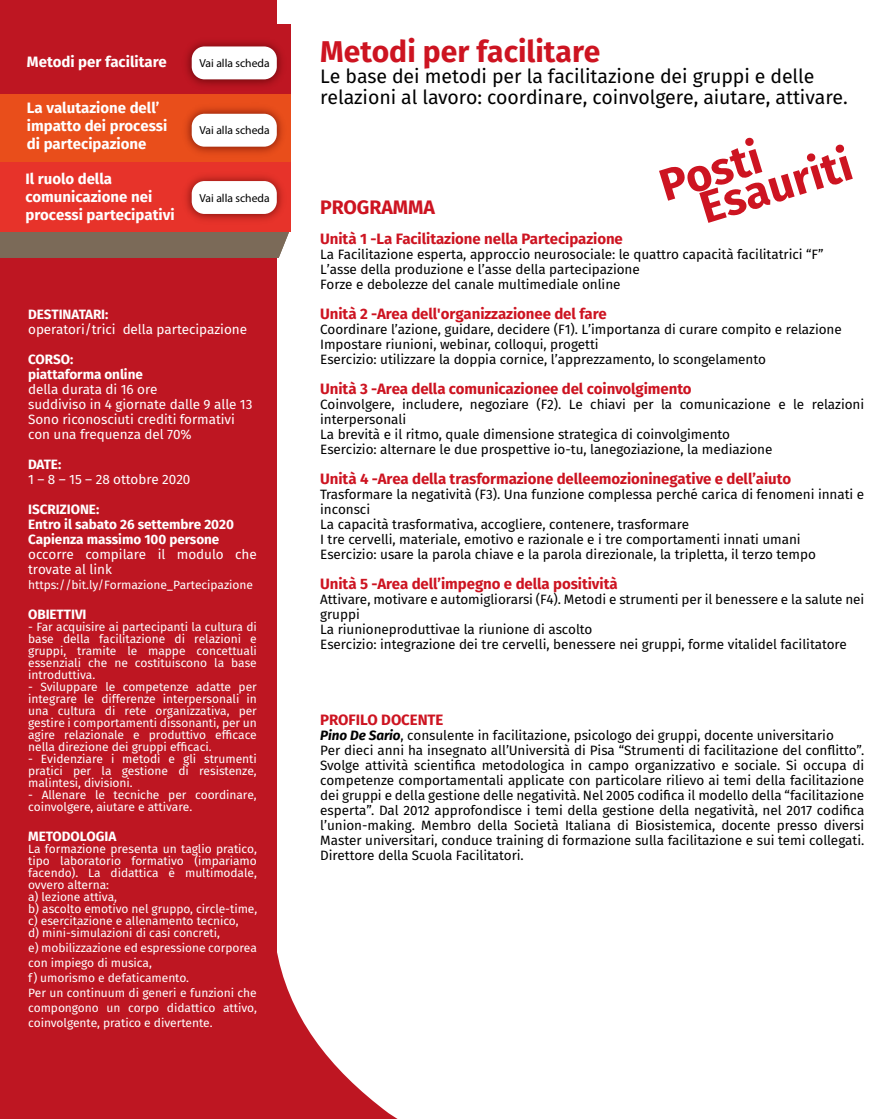
<style>
.page{position:relative;width:885px;height:1119px;background:#fff}
.page>*{position:absolute;margin:0;border:0;box-sizing:border-box;transform-origin:0 0}
.t1{font:700 45px/33px "Fira Sans";color:#cd1421}
.t2{font:700 30px "Fira Sans";color:#cd1421}
.t3{font:19.5px/21px "Fira Sans";letter-spacing:-.005em;color:#000}
.t4{font:700 19.5px "Fira Sans";letter-spacing:-.005em;color:#cd1421}
.t5{font:700 15px "Fira Sans";letter-spacing:-.005em;color:#cd1421}
.t6{font:700 15px/18px "Fira Sans";color:#fff}
.t7{font:13.5px/15px "Fira Sans";letter-spacing:-.005em;color:#000}
.t8{font:13.5px/15px "Fira Sans";letter-spacing:-.005em;color:#fff}
.t9{font:700 13.5px/15px "Fira Sans";letter-spacing:-.005em;color:#fff}
.t10{font:12px/12px "Fira Sans";letter-spacing:-.005em;color:#fff;text-align:justify}
.t11{font:11.55px "Myriad Pro";color:#000}
.s1{font-weight:700;font-style:italic}
</style>
<div class="page">
<div style="left:0;top:0;width:276px;height:1118px;background:#be1622"></div>
<svg style="left:276px;top:944px;width:120px;height:174px"></svg>
<div style="left:0;top:232px;width:289px;height:26px;background:#7b6a58"></div>
<div style="left:0;top:24px;width:290px;height:70px;background:#be1622"></div>
<div style="left:0;top:94px;width:290px;height:69px;background:#e94e1b"></div>
<div style="left:0;top:163px;width:290px;height:69px;background:#e7332a"></div>
<img style="left:186px;top:42px;width:96px;height:44px">
<div style="left:192px;top:46px;width:85px;height:33px;background:#fff;border-radius:13px"></div>
<img style="left:186px;top:108px;width:97px;height:45px">
<div style="left:192px;top:114px;width:85px;height:33px;background:#fff;border-radius:13px"></div>
<img style="left:186px;top:175px;width:97px;height:45px">
<div style="left:192px;top:181px;width:85px;height:33px;background:#fff;border-radius:13px"></div>
<p class="t6" style="left:27px;top:52px;width:141px">Metodi per facilitare</p>
<p class="t6" style="left:27px;top:99px;width:142px">La valutazione dell’ impatto dei processi di partecipazione</p>
<p class="t6" style="left:25px;top:169px;width:151px">Il ruolo della comunicazione nei processi partecipativi</p>
<p class="t11" style="left:199px;top:56px;width:72px">Vai alla scheda</p>
<p class="t11" style="left:199px;top:123px;width:72px">Vai alla scheda</p>
<p class="t11" style="left:199px;top:190px;width:72px">Vai alla scheda</p>
<p class="t9" style="left:28px;top:306px;width:82px">DESTINATARI:</p>
<p class="t8" style="left:28px;top:321px;width:220px">operatori/trici della partecipazione</p>
<p class="t9" style="left:28px;top:351px;width:116px">CORSO: piattaforma online</p>
<p class="t8" style="left:28px;top:381px;width:226px">della durata di 16 ore<br>suddiviso in 4 giornate dalle 9 alle 13<br>Sono riconosciuti crediti formativi con una frequenza del 70%</p>
<p class="t9" style="left:28px;top:456px;width:35px">DATE:</p>
<p class="t8" style="left:28px;top:471px;width:164px">1 – 8 – 15 – 28 ottobre 2020</p>
<p class="t9" style="left:28px;top:501px;width:207px">ISCRIZIONE:<br>Entro il sabato 26 settembre 2020<br>Capienza massimo 100 persone</p>
<p class="t8" style="left:28px;top:546px;width:230px">occorre compilare il modulo che trovate al link</p>
<p class="t10" style="left:28px;top:578px;width:226px">https://bit.ly/Formazione_Partecipazione</p>
<p class="t9" style="left:28px;top:606px;width:60px">OBIETTIVI</p>
<p class="t10" style="left:28px;top:620px;width:230px">- Far acquisire ai partecipanti la cultura di base della facilitazione di relazioni e gruppi, tramite le mappe concettuali essenziali che ne costituiscono la base introduttiva.</p>
<p class="t10" style="left:28px;top:680px;width:230px">- Sviluppare le competenze adatte per integrare le differenze interpersonali in una cultura di rete organizzativa, per gestire i comportamenti dissonanti, per un agire relazionale e produttivo efficace nella direzione dei gruppi efficaci.</p>
<p class="t10" style="left:28px;top:752px;width:230px">- Evidenziare i metodi e gli strumenti pratici per la gestione di resistenze, malintesi, divisioni.</p>
<p class="t10" style="left:28px;top:788px;width:230px">- Allenare le tecniche per coordinare, coinvolgere, aiutare e attivare.</p>
<p class="t9" style="left:28px;top:828px;width:90px">METODOLOGIA</p>
<p class="t10" style="left:28px;top:842px;width:230px;text-align:left">La formazione presenta un taglio pratico, tipo laboratorio formativo (impariamo facendo). La didattica è multimodale, ovvero alterna:<br>a) lezione attiva,<br>b) ascolto emotivo nel gruppo, circle-time, c) esercitazione e allenamento tecnico,<br>d) mini-simulazioni di casi concreti,</p>
<p class="t10" style="left:28px;top:940px;width:230px;line-height:15px;text-align:left">e) mobilizzazione ed espressione corporea con impiego di musica,<br>f) umorismo e defaticamento.<br>Per un continuum di generi e funzioni che compongono un corpo didattico attivo, coinvolgente, pratico e divertente.</p>
<h2 class="t2" style="left:320px;top:30px;width:281px">Metodi per facilitare</h2>
<h3 class="t3" style="left:320px;top:65px;width:529px">Le base dei metodi per la facilitazione dei gruppi e delle relazioni al lavoro: coordinare, coinvolgere, aiutare, attivare.</h3>
<h1 class="t1" style="left:686px;top:161px;width:158px;text-indent:-32px;rotate:-17deg">Posti<br>Esauriti</h1>
<h3 class="t4" style="left:320px;top:194px;width:116px">PROGRAMMA</h3>
<p class="t5" style="left:320px;top:228px;width:304px">Unità 1 -La Facilitazione nella Partecipazione</p>
<p class="t7" style="left:320px;top:247px;width:505px">La Facilitazione esperta, approccio neurosociale: le quattro capacità facilitatrici “F”<br>L’asse della produzione e l’asse della partecipazione<br>Forze e debolezze del canale multimediale online</p>
<p class="t5" style="left:320px;top:303px;width:288px">Unità 2 -Area dell'organizzazionee del fare</p>
<p class="t7" style="left:320px;top:322px;width:523px">Coordinare l’azione, guidare, decidere (F1). L’importanza di curare compito e relazione<br>Impostare riunioni, webinar, colloqui, progetti<br>Esercizio: utilizzare la doppia cornice, l’apprezzamento, lo scongelamento</p>
<p class="t5" style="left:320px;top:378px;width:373px">Unità 3 -Area della comunicazionee del coinvolgimento</p>
<p class="t7" style="left:320px;top:397px;width:545px">Coinvolgere, includere, negoziare (F2). Le chiavi per la comunicazione e le relazioni interpersonali<br>La brevità e il ritmo, quale dimensione strategica di coinvolgimento<br>Esercizio: alternare le due prospettive io-tu, lanegoziazione, la mediazione</p>
<p class="t5" style="left:320px;top:468px;width:472px">Unità 4 -Area della trasformazione delleemozioninegative e dell’aiuto</p>
<p class="t7" style="left:320px;top:487px;width:545px">Trasformare la negatività (F3). Una funzione complessa perché carica di fenomeni innati e inconsci<br>La capacità trasformativa, accogliere, contenere, trasformare<br>I tre cervelli, materiale, emotivo e razionale e i tre comportamenti innati umani<br>Esercizio: usare la parola chiave e la parola direzionale, la tripletta, il terzo tempo</p>
<p class="t5" style="left:320px;top:573px;width:299px">Unità 5 -Area dell’impegno e della positività</p>
<p class="t7" style="left:320px;top:592px;width:545px">Attivare, motivare e automigliorarsi (F4). Metodi e strumenti per il benessere e la salute nei gruppi<br>La riunioneproduttivae la riunione di ascolto<br>Esercizio: integrazione dei tre cervelli, benessere nei gruppi, forme vitalidel facilitatore</p>
<p class="t5" style="left:320px;top:708px;width:125px">PROFILO DOCENTE</p>
<p class="t7" style="left:320px;top:727px;width:545px"><span class="s1">Pino De Sario</span>, consulente in facilitazione, psicologo dei gruppi, docente universitario<br>Per dieci anni ha insegnato all’Università di Pisa “Strumenti di facilitazione del conflitto”.<br>Svolge attività scientifica metodologica in campo organizzativo e sociale. Si occupa di competenze comportamentali applicate con particolare rilievo ai temi della facilitazione dei gruppi e della gestione delle negatività. Nel 2005 codifica il modello della “facilitazione esperta”. Dal 2012 approfondisce i temi della gestione della negatività, nel 2017 codifica l’union-making. Membro della Società Italiana di Biosistemica, docente presso diversi Master universitari, conduce training di formazione sulla facilitazione e sui temi collegati.<br>Direttore della Scuola Facilitatori.</p>
</div>
